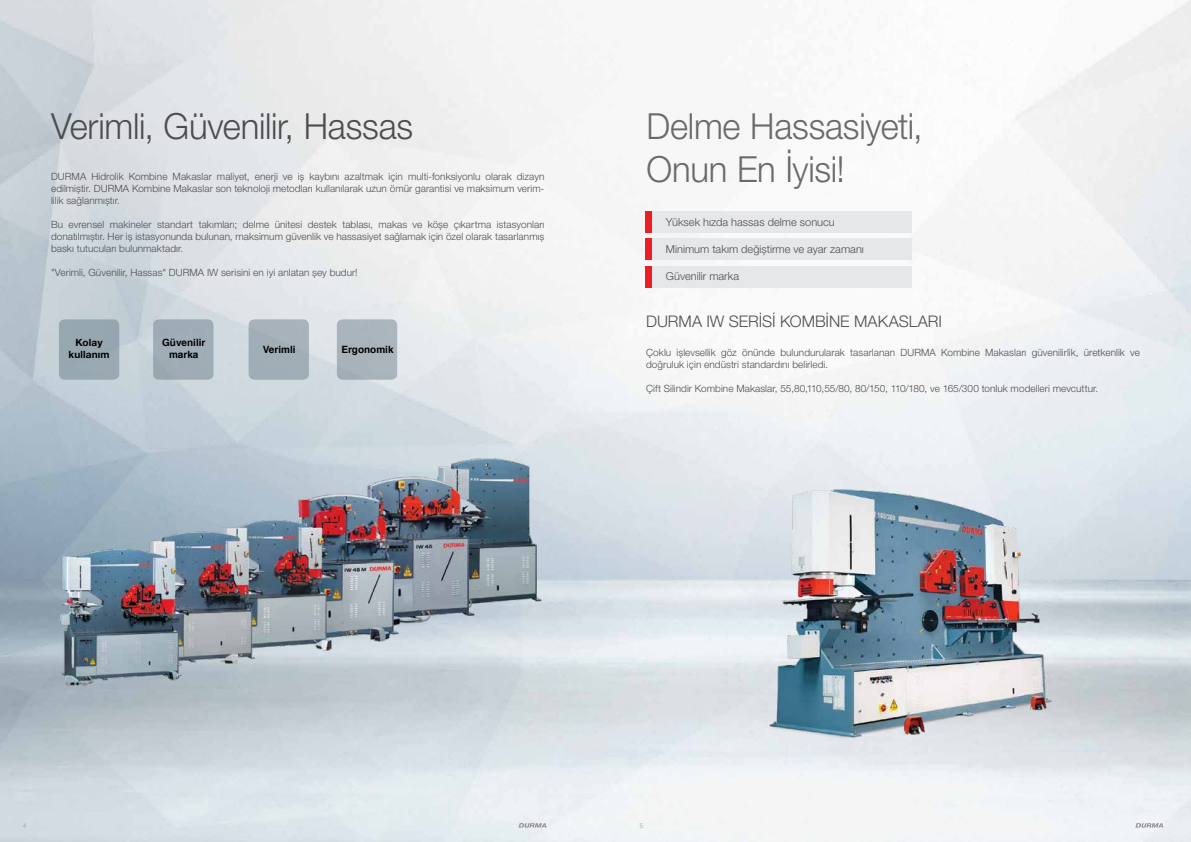
<style>
.page{position:relative;width:1191px;height:842px;background:#fff}
.page>*{position:absolute;margin:0;border:0;box-sizing:border-box;transform-origin:0 0}
.t1{font:300 36px/43.2px "Helvetica Neue LT Pro";letter-spacing:-.01em;color:#696a6c;scale:.96 1}
.t2{font:300 36px "Helvetica Neue LT Pro";letter-spacing:-.005em;color:#4d4d4f;scale:.96 1}
.t3{font:300 16px "Helvetica Neue LT Pro";letter-spacing:-.005em;color:#4d4d4f}
.t4{font:300 11px "Helvetica Neue LT Pro";letter-spacing:.005em;color:#4d4d4f}
.t5{font:300 10px/12px "Helvetica Neue LT Pro";letter-spacing:.005em;color:#4d4d4f;text-align:justify}
.t6{font:700 10px/12px "Helvetica";color:#000;text-align:center}
.t7{font:700 10px/12px "Helvetica Neue LT Pro";letter-spacing:.015em;color:#000;text-align:center}
.t8{font:300 condensed 6.5px "Helvetica Neue LT Pro";color:#939598}
</style>
<div class="page">
<img style="left:0;top:0;width:1191px;height:842px">
<div style="left:646px;top:238px;width:6px;height:22px;background:#ed1d24"></div>
<div style="left:646px;top:211px;width:6px;height:21px;background:#ed1d24"></div>
<div style="left:652px;top:211px;width:259px;height:21px;background:#e6e7e8"></div>
<div style="left:652px;top:238px;width:259px;height:22px;background:#e6e7e8"></div>
<div style="left:652px;top:266px;width:259px;height:22px;background:#e6e7e8"></div>
<div style="left:646px;top:266px;width:6px;height:22px;background:#ed1d24"></div>
<img style="left:631px;top:410px;width:459px;height:328px">
<img style="left:49px;top:439px;width:505px;height:285px">
<svg style="left:1135px;top:823px;width:28px;height:5px"></svg>
<div style="left:59px;top:319px;width:60px;height:61px;background:#97a7b0;border-radius:6px"></div>
<div style="left:153px;top:319px;width:60px;height:61px;background:#9fadb6;border-radius:6px"></div>
<div style="left:249px;top:319px;width:60px;height:61px;background:#a1aeb7;border-radius:6px"></div>
<div style="left:337px;top:319px;width:60px;height:61px;background:#a9b3bb;border-radius:6px"></div>
<svg style="left:518px;top:823px;width:28px;height:5px"></svg>
<h1 class="t2" style="left:51px;top:104px;width:379px">Verimli, Güvenilir, Hassas</h1>
<p class="t5" style="left:51px;top:170px;width:495px">DURMA Hidrolik Kombine Makaslar maliyet, enerji ve iş kaybını azaltmak için multi-fonksiyonlu olarak dizayn edilmiştir. DURMA Kombine Makaslar son teknoloji metodları kullanılarak uzun ömür garantisi ve maksimum verim&shy;lilik sağlanmıştır.</p>
<p class="t5" style="left:51px;top:218px;width:495px">Bu evrensel makineler standart takımları; delme ünitesi destek tablası, makas ve köşe çıkartma istasyonları donatılmıştır. Her iş istasyonunda bulunan, maksimum güvenlik ve hassasiyet sağlamak için özel olarak tasarlanmış baskı tutucuları bulunmaktadır.</p>
<p class="t5" style="left:51px;top:266px;width:308px">"Verimli, Güvenilir, Hassas" DURMA IW serisini en iyi anlatan şey budur!</p>
<p class="t7" style="left:68px;top:336px;width:43px">Kolay kullanım</p>
<p class="t6" style="left:162px;top:336px;width:45px">Güvenilir marka</p>
<p class="t6" style="left:263px;top:344px;width:34px">Verimli</p>
<p class="t6" style="left:341px;top:344px;width:54px">Ergonomik</p>
<h1 class="t1" style="left:646px;top:104px;width:289px">Delme Hassasiyeti,<br>Onun En İyisi!</h1>
<p class="t4" style="left:666px;top:215px;width:170px">Yüksek hızda hassas delme sonucu</p>
<p class="t4" style="left:666px;top:242px;width:200px">Minimum takım değiştirme ve ayar zamanı</p>
<p class="t4" style="left:666px;top:269px;width:75px">Güvenilir marka</p>
<h2 class="t3" style="left:646px;top:312px;width:297px">DURMA IW SERİSİ KOMBİNE MAKASLARI</h2>
<p class="t5" style="left:646px;top:346px;width:495px">Çoklu işlevsellik göz önünde bulundurularak tasarlanan DURMA Kombine Makasları güvenilirlik, üretkenlik ve doğruluk için endüstri standardını belirledi.</p>
<p class="t5" style="left:646px;top:382px;width:454px">Çift Silindir Kombine Makaslar, 55,80,110,55/80, 80/150, 110/180, ve 165/300 tonluk modelleri mevcuttur.</p>
<p class="t8" style="left:23px;top:822px;width:5px">4</p>
<p class="t8" style="left:640px;top:822px;width:5px">5</p>
</div>
